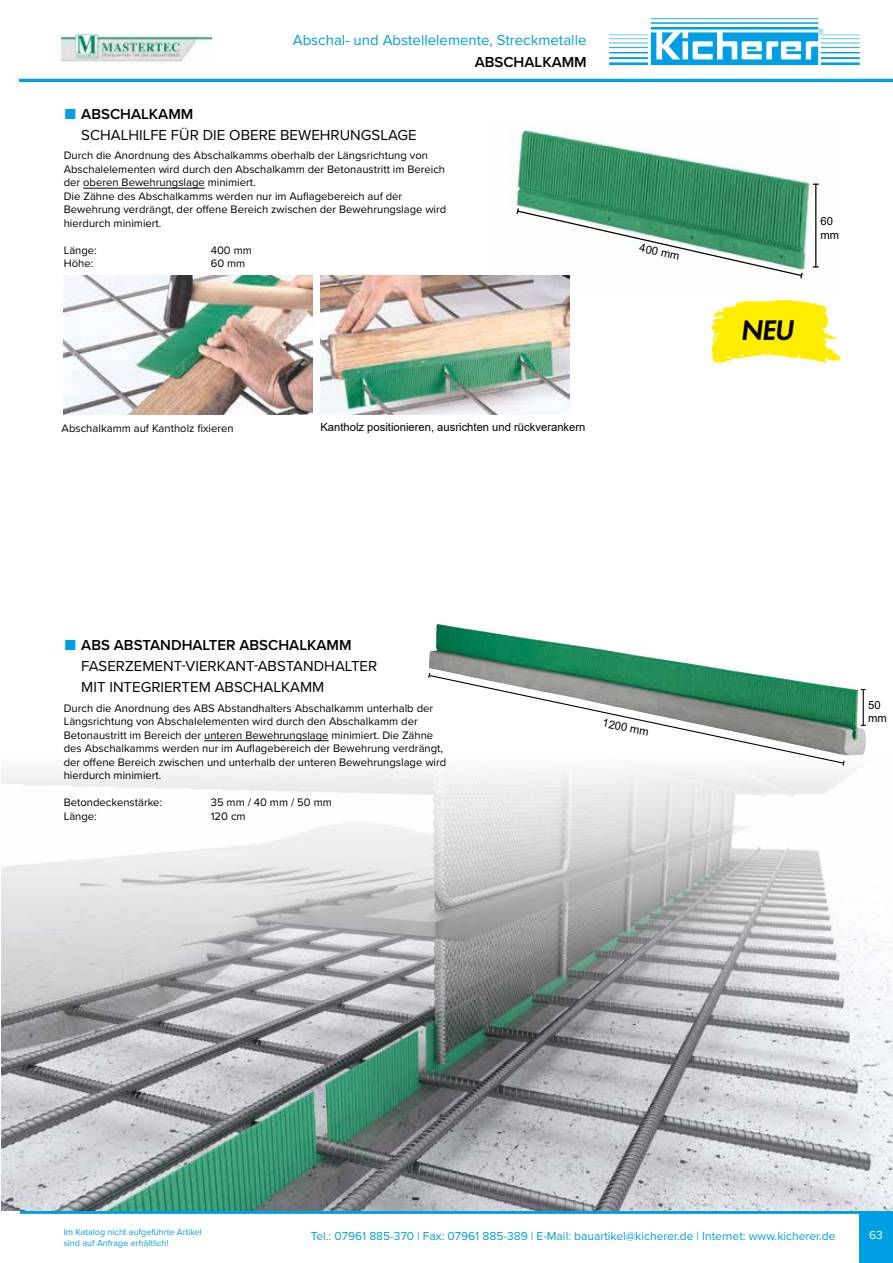
<style>
.page{position:relative;width:893px;height:1263px;background:#fff}
.page>*{position:absolute;margin:0;border:0;box-sizing:border-box;transform-origin:0 0}
.t1{font:15px/21px "Proxima Nova";color:#000}
.t2{font:600 15px "Proxima Nova";color:#000}
.t3{font:15px "Proxima Nova";color:#009ee3}
.t4{font:12px "Proxima Nova";color:#009ee3}
.t5{font:12px "Proxima Nova";color:#fff}
.t6{font:11.25px/13.5px "Proxima Nova";color:#000}
.t7{font:11.25px/13.5px "Arial";color:#000}
.t8{font:9px/10.8px "Proxima Nova";color:#009ee3}
</style>
<div class="page">
<div style="left:859px;top:1211px;width:34px;height:52px;background:#009ee3"></div>
<hr style="left:20px;top:1211px;width:873px;height:3px;background:#009ee3">
<img style="left:492px;top:124px;width:327px;height:166px">
<svg style="left:516px;top:207px;width:288px;height:73px"></svg>
<hr style="left:815px;top:184px;width:1px;height:83px;background:#000">
<svg style="left:813px;top:266px;width:6px;height:2px"></svg>
<img style="left:62px;top:35px;width:150px;height:27px">
<img style="left:1px;top:695px;width:892px;height:516px">
<hr style="left:83px;top:188px;width:122px;height:1px;background:#000">
<img style="left:320px;top:276px;width:249px;height:138px">
<img style="left:64px;top:276px;width:249px;height:138px">
<img style="left:429px;top:626px;width:227px;height:46px">
<svg style="left:427px;top:672px;width:418px;height:95px"></svg>
<hr style="left:863px;top:689px;width:1px;height:36px;background:#000">
<hr style="left:204px;top:740px;width:125px;height:1px;background:#000">
<svg style="left:609px;top:18px;width:251px;height:47px"></svg>
<hr style="left:19px;top:79px;width:874px;height:3px;background:#009ee3">
<svg style="left:711px;top:300px;width:129px;height:64px"></svg>
<h1 class="t3" style="left:293px;top:29px;width:295px">Abschal- und Abstellelemente, Streckmetalle</h1>
<h1 class="t2" style="left:81px;top:103px;width:114px">ABSCHALKAMM</h1>
<h1 class="t1" style="left:81px;top:124px;width:337px">SCHALHILFE FÜR DIE OBERE BEWEHRUNGSLAGE</h1>
<p class="t6" style="left:64px;top:148px;width:384px">Durch die Anordnung des Abschalkamms oberhalb der Längsrichtung von Abschalelementen wird durch den Abschalkamm der Betonaustritt im Bereich der oberen Bewehrungslage minimiert.<br>Die Zähne des Abschalkamms werden nur im Auflagebereich auf der Bewehrung verdrängt, der offene Bereich zwischen der Bewehrungslage wird hierdurch minimiert.</p>
<p class="t6" style="left:64px;top:243px;width:35px">Länge:</p>
<p class="t6" style="left:211px;top:243px;width:43px">400 mm</p>
<p class="t6" style="left:64px;top:256px;width:31px">Höhe:</p>
<p class="t6" style="left:211px;top:256px;width:36px">60 mm</p>
<h1 class="t2" style="left:475px;top:51px;width:114px">ABSCHALKAMM</h1>
<p class="t7" style="left:641px;top:241px;width:42px;rotate:12deg">400 mm</p>
<p class="t6" style="left:62px;top:421px;width:174px">Abschalkamm auf Kantholz fixieren</p>
<p class="t7" style="left:320px;top:420px;width:267px">Kantholz positionieren, ausrichten und rückverankern</p>
<h1 class="t2" style="left:81px;top:634px;width:272px">ABS ABSTANDHALTER ABSCHALKAMM</h1>
<h1 class="t1" style="left:81px;top:655px;width:297px">FASERZEMENT-VIERKANT-ABSTANDHALTER<br>MIT INTEGRIERTEM ABSCHALKAMM</h1>
<p class="t6" style="left:64px;top:701px;width:384px">Durch die Anordnung des ABS Abstandhalters Abschalkamm unterhalb der Längsrichtung von Abschalelementen wird durch den Abschalkamm der Betonaustritt im Bereich der unteren Bewehrungslage minimiert. Die Zähne des Abschalkamms werden nur im Auflagebereich der Bewehrung verdrängt, der offene Bereich zwischen und unterhalb der unteren Bewehrungslage wird hierdurch minimiert.</p>
<p class="t6" style="left:64px;top:795px;width:100px">Betondeckenstärke:</p>
<p class="t6" style="left:211px;top:795px;width:123px">35 mm / 40 mm / 50 mm</p>
<p class="t6" style="left:64px;top:809px;width:35px">Länge:</p>
<p class="t6" style="left:211px;top:809px;width:36px">120 cm</p>
<p class="t7" style="left:604px;top:716px;width:48px;rotate:12deg">1200 mm</p>
<p class="t7" style="left:820px;top:214px;width:20px">60 mm</p>
<p class="t7" style="left:868px;top:698px;width:20px">50 mm</p>
<p class="t8" style="left:64px;top:1226px;width:140px">Im Katalog nicht aufgeführte Artikel sind auf Anfrage erhältlich!</p>
<p class="t4" style="left:311px;top:1226px;width:526px">Tel.: 07961 885-370 | Fax: 07961 885-389 | E-Mail: bauartikel@kicherer.de | Internet: www.kicherer.de</p>
<p class="t5" style="left:869px;top:1226px;width:15px">63</p>
</div>
